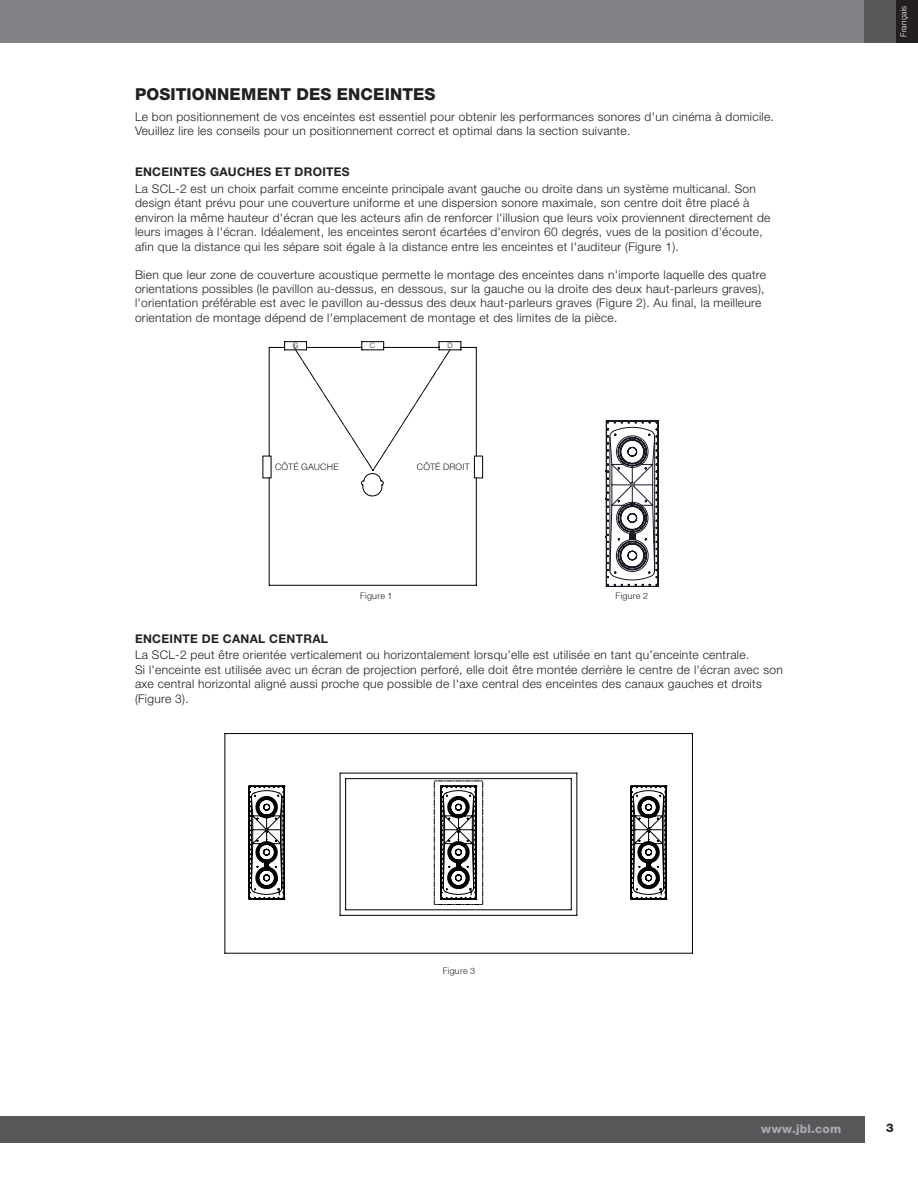
<style>
.page{position:relative;width:918px;height:1188px;background:#fff}
.page>*{position:absolute;margin:0;border:0;box-sizing:border-box;transform-origin:0 0}
.Section_Head_Tier_1{font:800 16.5px "Helvetica Neue LT Pro";letter-spacing:.01em;color:#231f20}
.body{font:300 12px/14.4px "Helvetica Neue LT Pro";letter-spacing:.025em;color:#231f20}
.Section_Head_Teir_2{font:700 12px "Helvetica Neue LT Pro";letter-spacing:.025em;color:#231f20}
.t1{font:800 12px "Helvetica Neue LT Pro";letter-spacing:.02em;color:#a8a9ad}
.t2{font:800 12px "Helvetica Neue LT Pro";color:#262324}
.t3{font:300 9px "Helvetica Neue LT";letter-spacing:.025em;color:#231f20}
.t4{font:300 9px "Helvetica Neue LT Pro";letter-spacing:.025em;color:#231f20}
.t5{font:300 8.25px "Helvetica Neue LT Pro";letter-spacing:.025em;color:#fff}
.t6{font:300 7.5px "Helvetica Neue LT Pro";color:#231f20}
.t7{font:7.2px "Century Gothic";color:#000}
</style>
<div class="page">
<div style="left:0;top:1116px;width:864px;height:27px;background:#57585a"></div>
<div style="left:0;top:0;width:864px;height:43px;background:#808285"></div>
<div style="left:864px;top:0;width:54px;height:43px;background:#57585a"></div>
<div style="left:896px;top:0;width:22px;height:43px;background:#231f20"></div>
<hr style="left:269px;top:585px;width:207px;height:1px;background:#000">
<hr style="left:476px;top:347px;width:1px;height:109px;background:#000">
<hr style="left:269px;top:478px;width:1px;height:107px;background:#000">
<hr style="left:476px;top:478px;width:1px;height:107px;background:#000">
<svg style="left:269px;top:341px;width:207px;height:155px"></svg>
<div style="left:474px;top:456px;width:9px;height:22px;border:1px solid #000"></div>
<svg style="left:606px;top:421px;width:52px;height:166px"></svg>
<hr style="left:225px;top:733px;width:467px;height:1px;background:#000">
<hr style="left:225px;top:734px;width:1px;height:219px;background:#000">
<hr style="left:225px;top:953px;width:467px;height:1px;background:#000">
<hr style="left:692px;top:734px;width:1px;height:219px;background:#000">
<hr style="left:340px;top:915px;width:237px;height:1px;background:#000">
<hr style="left:346px;top:778px;width:225px;height:1px;background:#000">
<hr style="left:345px;top:779px;width:1px;height:131px;background:#000">
<hr style="left:346px;top:910px;width:225px;height:1px;background:#000">
<hr style="left:571px;top:779px;width:1px;height:131px;background:#000">
<hr style="left:577px;top:773px;width:1px;height:142px;background:#000">
<hr style="left:340px;top:773px;width:237px;height:1px;background:#000">
<hr style="left:340px;top:773px;width:1px;height:142px;background:#000">
<svg style="left:249px;top:786px;width:36px;height:113px"></svg>
<svg style="left:434px;top:781px;width:49px;height:124px"></svg>
<svg style="left:631px;top:786px;width:36px;height:113px"></svg>
<p class="Section_Head_Tier_1" style="left:135px;top:84px;width:302px">POSITIONNEMENT DES ENCEINTES</p>
<p class="body" style="left:135px;top:109px;width:640px">Le bon positionnement de vos enceintes est essentiel pour obtenir les performances sonores d'un cinéma à domicile.<br>Veuillez lire les conseils pour un positionnement correct et optimal dans la section suivante.</p>
<p class="Section_Head_Teir_2" style="left:135px;top:165px;width:216px">ENCEINTES GAUCHES ET DROITES</p>
<p class="body" style="left:135px;top:181px;width:637px">La SCL-2 est un choix parfait comme enceinte principale avant gauche ou droite dans un système multicanal. Son design étant prévu pour une couverture uniforme et une dispersion sonore maximale, son centre doit être placé à environ la même hauteur d'écran que les acteurs afin de renforcer l'illusion que leurs voix proviennent directement de leurs images à l'écran. Idéalement, les enceintes seront écartées d'environ 60 degrés, vues de la position d'écoute, afin que la distance qui les sépare soit égale à la distance entre les enceintes et l'auditeur (Figure 1).</p>
<p class="body" style="left:135px;top:267px;width:633px">Bien que leur zone de couverture acoustique permette le montage des enceintes dans n'importe laquelle des quatre orientations possibles (le pavillon au-dessus, en dessous, sur la gauche ou la droite des deux haut-parleurs graves), l'orientation préférable est avec le pavillon au-dessus des deux haut-parleurs graves (Figure 2). Au final, la meilleure orientation de montage dépend de l'emplacement de montage et des limites de la pièce.</p>
<p class="t7" style="left:293px;top:341px;width:5px">L</p>
<p class="t6" style="left:293px;top:341px;width:7px">G</p>
<p class="t6" style="left:370px;top:341px;width:7px">C</p>
<p class="t6" style="left:447px;top:341px;width:7px">D</p>
<p class="t4" style="left:275px;top:461px;width:65px">CÔTÉ GAUCHE</p>
<p class="t4" style="left:417px;top:461px;width:54px">CÔTÉ DROIT</p>
<p class="t3" style="left:360px;top:590px;width:34px">Figure 1</p>
<p class="t3" style="left:616px;top:590px;width:34px">Figure 2</p>
<p class="Section_Head_Teir_2" style="left:135px;top:631px;width:98px">ENCEINTE DE CANA</p>
<p class="Section_Head_Teir_2" style="left:258px;top:631px;width:38px">L CENTRA</p>
<p class="Section_Head_Teir_2" style="left:321px;top:631px;width:9px">L</p>
<p class="body" style="left:135px;top:648px;width:649px">La SCL-2 peut être orientée verticalement ou horizontalement lorsqu’elle est utilisée en tant qu’enceinte centrale.<br>Si l'enceinte est utilisée avec un écran de projection perforé, elle doit être montée derrière le centre de l'écran avec son axe central horizontal aligné aussi proche que possible de l'axe central des enceintes des canaux gauches et droits (Figure 3).</p>
<p class="t3" style="left:443px;top:966px;width:34px">Figure 3</p>
<p class="t5" style="left:898px;top:37px;width:33px;rotate:-90deg">Français</p>
<p class="t1" style="left:761px;top:1122px;width:81px">www.jbl.com</p>
<p class="t2" style="left:886px;top:1120px;width:9px">3</p>
</div>
